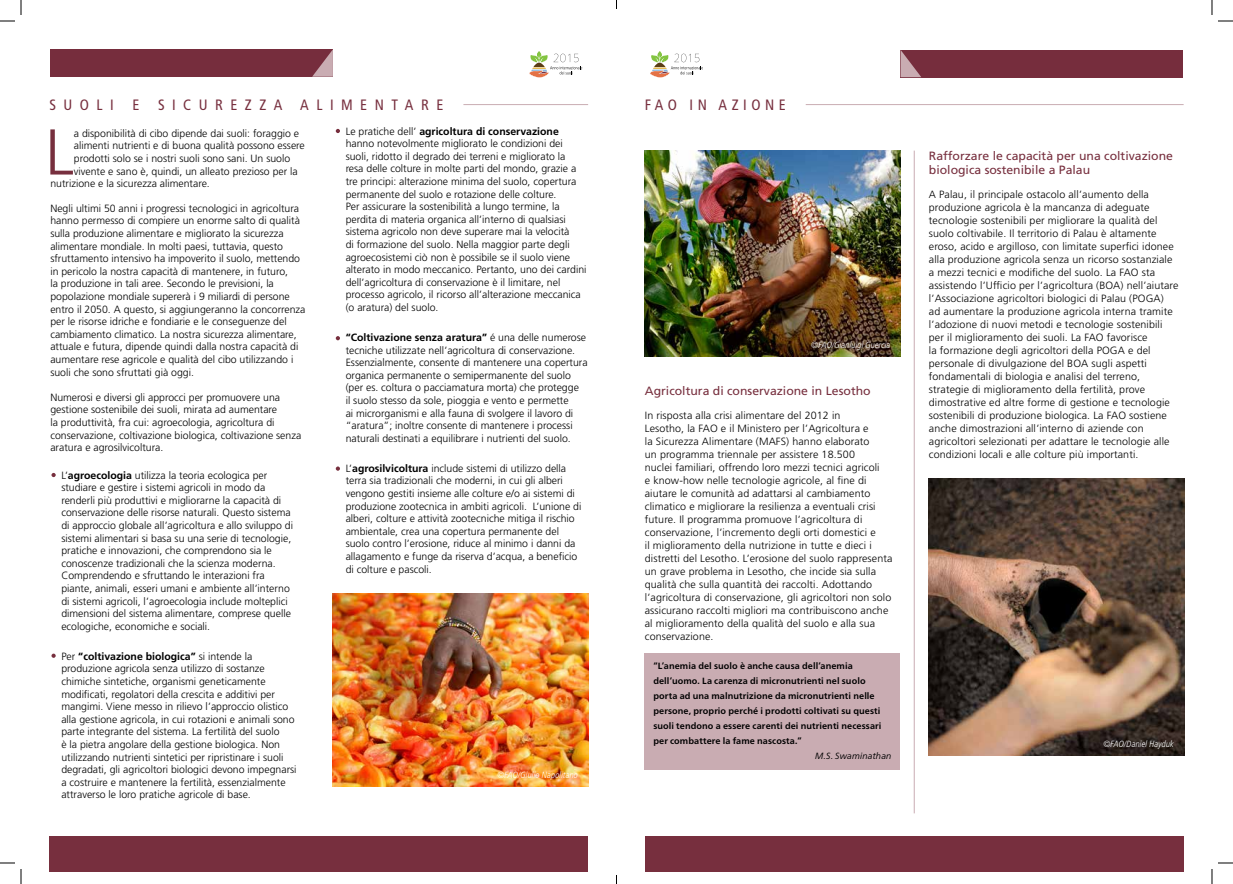
<style>
.page{position:relative;width:1233px;height:884px;background:#fff}
.page>*{position:absolute;margin:0;border:0;box-sizing:border-box;transform-origin:0 0}
.t1{font:300 64.7px "Frutiger LT Pro";color:#772f3e}
.t2{font:condensed 15px "Frutiger LT Pro";letter-spacing:.5em;color:#772f3e}
.t3{font:12px/14.4px "Frutiger LT Pro";color:#772f3e}
.t4{font:300 10.5px/12.6px "Frutiger LT Pro";color:#000}
.t5{font:700 9px/15px "Frutiger Neue LTCYR";letter-spacing:.01em;color:#000}
.t6{font:italic 300 condensed 9px "Frutiger LT Pro";color:#fff}
.t7{font:italic 9px "Frutiger Neue LTCYR";letter-spacing:.005em;color:#000}
.s1{font-weight:700}
</style>
<div class="page">
<hr style="left:463px;top:104px;width:125px;height:1px;background:#c9acb2">
<div style="left:645px;top:836px;width:538px;height:35px;background:#772f3e"></div>
<div style="left:49px;top:836px;width:539px;height:35px;background:#772f3e"></div>
<div style="left:900px;top:50px;width:283px;height:27px;background:#762d3d"></div>
<svg style="left:900px;top:50px;width:21px;height:27px"></svg>
<img style="left:645px;top:151px;width:255px;height:205px">
<img style="left:928px;top:478px;width:256px;height:277px">
<div style="left:50px;top:49px;width:283px;height:28px;background:#762d3d"></div>
<svg style="left:312px;top:49px;width:21px;height:28px"></svg>
<hr style="left:914px;top:151px;width:1px;height:662px;background:#c9acb2">
<hr style="left:805px;top:104px;width:378px;height:1px;background:#c9acb2">
<div style="left:645px;top:653px;width:255px;height:117px;background:#c9acb2"></div>
<svg style="left:51px;top:473px;width:5px;height:4px"></svg>
<svg style="left:51px;top:654px;width:5px;height:4px"></svg>
<svg style="left:336px;top:129px;width:4px;height:4px"></svg>
<svg style="left:336px;top:466px;width:4px;height:5px"></svg>
<svg style="left:336px;top:336px;width:4px;height:4px"></svg>
<img style="left:333px;top:594px;width:255px;height:192px">
<svg style="left:529px;top:51px;width:53px;height:27px"></svg>
<svg style="left:650px;top:51px;width:53px;height:27px"></svg>
<svg style="left:1218px;top:20px;width:15px;height:2px"></svg>
<svg style="left:1218px;top:862px;width:15px;height:2px"></svg>
<svg style="left:0;top:0;width:22px;height:22px"></svg>
<svg style="left:0;top:862px;width:22px;height:22px"></svg>
<svg style="left:1211px;top:0;width:1px;height:15px"></svg>
<svg style="left:1211px;top:869px;width:1px;height:15px"></svg>
<h2 class="t2" style="left:49px;top:96px;width:395px">SUOLI E SICUREZZ A ALIMENTARE</h2>
<h1 class="t1" style="left:45px;top:115px;width:30px">L</h1>
<p class="t4" style="left:74px;top:127px;width:227px">a disponibilità di cibo dipende dai suoli: foraggio e</p>
<p class="t4" style="left:74px;top:139px;width:232px">alimenti nutrienti e di buona qualità possono essere</p>
<p class="t4" style="left:74px;top:152px;width:218px">prodotti solo se i nostri suoli sono sani. Un suolo</p>
<p class="t4" style="left:74px;top:165px;width:225px">vivente e sano è, quindi, un alleato prezioso per la</p>
<p class="t4" style="left:50px;top:177px;width:161px">nutrizione e la sicurezza alimentare.</p>
<p class="t4" style="left:50px;top:202px;width:257px">Negli ultimi 50 anni i progressi tecnologici in agricoltura hanno permesso di compiere un enorme salto di qualità sulla produzione alimentare e migliorato la sicurezza alimentare mondiale. In molti paesi, tuttavia, questo sfruttamento intensivo ha impoverito il suolo, mettendo in pericolo la nostra capacità di mantenere, in futuro,<br>la produzione in tali aree. Secondo le previsioni, la popolazione mondiale supererà i 9 miliardi di persone entro il 2050. A questo, si aggiungeranno la concorrenza per le risorse idriche e fondiarie e le conseguenze del cambiamento climatico. La nostra sicurezza alimentare, attuale e futura, dipende quindi dalla nostra capacità di aumentare rese agricole e qualità del cibo utilizzando i suoli che sono sfruttati già oggi.</p>
<p class="t4" style="left:50px;top:391px;width:252px">Numerosi e diversi gli approcci per promuovere una gestione sostenibile dei suoli, mirata ad aumentare<br>la produttività, fra cui: agroecologia, agricoltura di conservazione, coltivazione biologica, coltivazione senza aratura e agrosilvicoltura.</p>
<p class="t4" style="left:61px;top:469px;width:233px">L’<span class="s1">agroecologia</span> utilizza la teoria ecologica per studiare e gestire i sistemi agricoli in modo da renderli più produttivi e migliorarne la capacità di conservazione delle risorse naturali. Questo sistema di approccio globale all’agricoltura e allo sviluppo di sistemi alimentari si basa su una serie di tecnologie, pratiche e innovazioni, che comprendono sia le conoscenze tradizionali che la scienza moderna.<br>Comprendendo e sfruttando le interazioni fra piante, animali, esseri umani e ambiente all’interno di sistemi agricoli, l’agroecologia include molteplici dimensioni del sistema alimentare, comprese quelle ecologiche, economiche e sociali.</p>
<p class="t4" style="left:61px;top:650px;width:237px">Per <span class="s1">“coltivazione biologica”</span> si intende la produzione agricola senza utilizzo di sostanze chimiche sintetiche, organismi geneticamente modificati, regolatori della crescita e additivi per mangimi. Viene messo in rilievo l’approccio olistico alla gestione agricola, in cui rotazioni e animali sono parte integrante del sistema. La fertilità del suolo<br>è la pietra angolare della gestione biologica. Non utilizzando nutrienti sintetici per ripristinare i suoli degradati, gli agricoltori biologici devono impegnarsi a costruire e mantenere la fertilità, essenzialmente attraverso le loro pratiche agricole di base.</p>
<p class="t4" style="left:346px;top:125px;width:242px">Le pratiche dell’ <span class="s1">agricoltura di conservazione </span>hanno notevolmente migliorato le condizioni dei suoli, ridotto il degrado dei terreni e migliorato la<br>resa delle colture in molte parti del mondo, grazie a tre principi: alterazione minima del suolo, copertura permanente del suolo e rotazione delle colture.<br>Per assicurare la sostenibilità a lungo termine, la perdita di materia organica all’interno di qualsiasi sistema agricolo non deve superare mai la velocità<br>di formazione del suolo. Nella maggior parte degli agroecosistemi ciò non è possibile se il suolo viene alterato in modo meccanico. Pertanto, uno dei cardini dell’agricoltura di conservazione è il limitare, nel processo agricolo, il ricorso all’alterazione meccanica (o aratura) del suolo.</p>
<p class="t4" style="left:346px;top:331px;width:243px"><span class="s1">“Coltivazione senza aratura”</span> é una delle numerose tecniche utilizzate nell’agricoltura di conservazione.<br>Essenzialmente, consente di mantenere una copertura organica permanente o semipermanente del suolo (per es. coltura o pacciamatura morta) che protegge<br>il suolo stesso da sole, pioggia e vento e permette<br>ai microrganismi e alla fauna di svolgere il lavoro di “aratura”; inoltre consente di mantenere i processi naturali destinati a equilibrare i nutrienti del suolo.</p>
<p class="t4" style="left:346px;top:462px;width:237px">L’<span class="s1">agrosilvicoltura</span> include sistemi di utilizzo della terra sia tradizionali che moderni, in cui gli alberi vengono gestiti insieme alle colture e/o ai sistemi di produzione zootecnica in ambiti agricoli. L’unione di alberi, colture e attività zootecniche mitiga il rischio ambientale, crea una copertura permanente del suolo contro l’erosione, riduce al minimo i danni da allagamento e funge da riserva d’acqua, a beneficio di colture e pascoli.</p>
<p class="t6" style="left:497px;top:769px;width:82px">©FAO/Giulio Napolitano</p>
<h2 class="t2" style="left:645px;top:96px;width:22px">FAO</h2>
<h2 class="t2" style="left:689px;top:96px;width:9px">IN</h2>
<h2 class="t2" style="left:718px;top:96px;width:36px">AZIONE</h2>
<p class="t6" style="left:811px;top:339px;width:81px">©FAO/Gianluigi Guercia</p>
<p class="t3" style="left:645px;top:384px;width:227px">Agricoltura di conservazione in Lesotho</p>
<p class="t4" style="left:645px;top:409px;width:249px;line-height:13px">In risposta alla crisi alimentare del 2012 in<br>Lesotho, la FAO e il Ministero per l’Agricoltura e<br>la Sicurezza Alimentare (MAFS) hanno elaborato<br>un programma triennale per assistere 18.500<br>nuclei familiari, offrendo loro mezzi tecnici agricoli<br>e know-how nelle tecnologie agricole, al fine di aiutare le comunità ad adattarsi al cambiamento climatico e migliorare la resilienza a eventuali crisi future. Il programma promuove l’agricoltura di conservazione, l’incremento degli orti domestici e<br>il miglioramento della nutrizione in tutte e dieci i distretti del Lesotho. L’erosione del suolo rappresenta un grave problema in Lesotho, che incide sia sulla qualità che sulla quantità dei raccolti. Adottando l’agricoltura di conservazione, gli agricoltori non solo assicurano raccolti migliori ma contribuiscono anche al miglioramento della qualità del suolo e alla sua conservazione.</p>
<p class="t5" style="left:653px;top:658px;width:229px">“L’anemia del suolo è anche causa dell’anemia dell’uomo. La carenza di micronutrienti nel suolo porta ad una malnutrizione da micronutrienti nelle persone, proprio perché i prodotti coltivati su questi suoli tendono a essere carenti dei nutrienti necessari per combattere la fame nascosta.”</p>
<p class="t7" style="left:815px;top:750px;width:78px">M.S. Swaminathan</p>
<p class="t3" style="left:929px;top:148px;width:245px">Rafforzare le capacità per una coltivazione biologica sostenibile a Palau</p>
<p class="t4" style="left:929px;top:188px;width:251px;line-height:13px">A Palau, il principale ostacolo all’aumento della produzione agricola è la mancanza di adeguate tecnologie sostenibili per migliorare la qualità del suolo coltivabile. Il territorio di Palau è altamente eroso, acido e argilloso, con limitate superfici idonee alla produzione agricola senza un ricorso sostanziale a mezzi tecnici e modifiche del suolo. La FAO sta assistendo l’Ufficio per l’agricoltura (BOA) nell’aiutare l’Associazione agricoltori biologici di Palau (POGA)<br>ad aumentare la produzione agricola interna tramite l’adozione di nuovi metodi e tecnologie sostenibili per il miglioramento dei suoli. La FAO favorisce<br>la formazione degli agricoltori della POGA e del personale di divulgazione del BOA sugli aspetti fondamentali di biologia e analisi del terreno, strategie di miglioramento della fertilità, prove dimostrative ed altre forme di gestione e tecnologie sostenibili di produzione biologica. La FAO sostiene anche dimostrazioni all’interno di aziende con agricoltori selezionati per adattare le tecnologie alle condizioni locali e alle colture più importanti.</p>
<p class="t6" style="left:1103px;top:738px;width:72px">©FAO/Daniel Hayduk</p>
</div>
